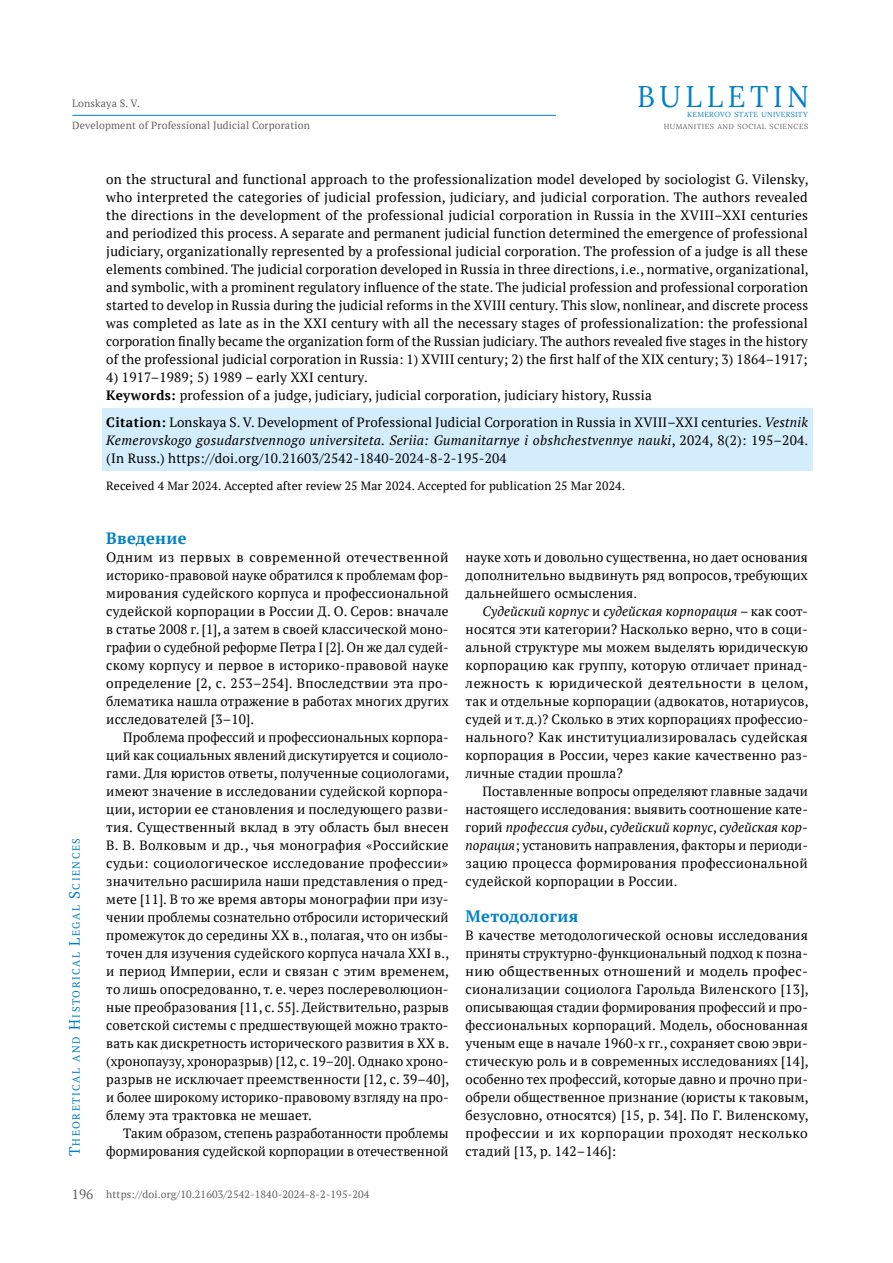
<style>
.page{position:relative;width:893px;height:1263px;background:#fff}
.page>*{position:absolute;margin:0;border:0;box-sizing:border-box;transform-origin:0 0}
.t1{font:29.85px "Lora";letter-spacing:.16em;color:#007fc8;scale:.96 1}
.t2{font:700 16.5px "PT Serif";letter-spacing:.02em;color:#007fc8}
.t3{font:13.5px/18px "PT Serif";letter-spacing:.015em;color:#000;text-align:justify}
.t4{font:13.5px "PT Serif";color:#646363}
.t5{font:12px "PT Serif";letter-spacing:.015em;color:#000}
.t6{font:10.5px "PT Serif";letter-spacing:.015em;color:#646363}
.t7{font:10.5px "PT Serif";letter-spacing:.145em;color:#007fc8}
.t8{font:7.35px "Lora";letter-spacing:.055em;color:#646363}
.t9{font:7.35px "Lora";letter-spacing:.045em;color:#007fc8}
.s1{font-size:15px}
.s2{font-weight:700}
.s3{font-style:italic}
</style>
<div class="page">
<hr style="left:72px;top:115px;width:484px;height:1px;background:#007fc8">
<div style="left:102px;top:408px;width:710px;height:63px;background:#d4edfc"></div>
<p class="t6" style="left:72px;top:96px;width:69px">Lonskaya S. V.</p>
<p class="t6" style="left:72px;top:119px;width:239px">Development of Professional Judicial Corporation</p>
<h1 class="t1" style="left:637px;top:73px;width:180px">BULLETIN</h1>
<p class="t9" style="left:687px;top:109px;width:122px">KEMEROVO STATE UNIVERSITY</p>
<p class="t8" style="left:664px;top:121px;width:146px">HUMANITIES AND SOCIAL SCIENCES</p>
<p class="t7" style="left:69px;top:1156px;width:320px;rotate:-90deg"><span class="s1">T</span>heoretical and <span class="s1">H</span>istorical <span class="s1">L</span>egal <span class="s1">S</span> ciences</p>
<p class="t4" style="left:72px;top:1185px;width:23px">196</p>
<p class="t3" style="left:106px;top:170px;width:704px">on the structural and functional approach to the professionalization model developed by sociologist G. Vilensky, who interpreted the categories of judicial profession, judiciary, and judicial corporation. The authors revealed the directions in the development of the professional judicial corporation in Russia in the XVIII–XXI centuries and periodized this process. A separate and permanent judicial function determined the emergence of professional judiciary, organizationally represented by a professional judicial corporation. The profession of a judge is all these elements combined. The judicial corporation developed in Russia in three directions, i.e., normative, organizational, and symbolic, with a prominent regulatory influence of the state. The judicial profession and professional corporation started to develop in Russia during the judicial reforms in the XVIII century. This slow, nonlinear, and discrete process was completed as late as in the XXI century with all the necessary stages of professionalization: the professional corporation finally became the organization form of the Russian judiciary. The authors revealed five stages in the history of the professional judicial corporation in Russia: 1) XVIII century; 2) the first half of the XIX century; 3) 1864–1917;</p>
<p class="t3" style="left:106px;top:368px;width:547px">4) 1917–1989; 5) 1989 – early XXI century.<br><span class="s2">Keywords:</span> profession of a judge, judiciary, judicial corporation, judiciary history, Russia</p>
<p class="t3" style="left:106px;top:413px;width:704px"><span class="s2">Citation:</span> Lonskaya S. V. Development of Professional Judicial Corporation in Russia in XVIII–XXI centuries. <span class="s3">Vestnik Kemerovskogo gosudarstvennogo universiteta. Seriia: Gumanitarnye i obshchestvennye nauki</span>, 2024, 8(2): 195–204. (In Russ.) https://doi.org/10.21603/2542-1840-2024-8-2-195-204</p>
<p class="t5" style="left:106px;top:478px;width:520px">Received 4 Mar 2024. Accepted after review 25 Mar 2024. Accepted for publication 25 Mar 2024.</p>
<p class="t2" style="left:106px;top:527px;width:82px">Введение</p>
<p class="t3" style="left:106px;top:548px;width:344px">Одним из первых в современной отечественной историко-правовой науке обратился к проблемам фор&shy;мирования судейского корпуса и профессиональной судейской корпорации в России Д. О. Серов: вначале в статье 2008 г. [1], а затем в своей классической моно&shy;графии о судебной реформе Петра I [2]. Он же дал судей&shy;скому корпусу и первое в историко-правовой науке определение [2, c. 253–254]. Впоследствии эта про&shy;блематика нашла отражение в работах многих других исследователей [3–10].</p>
<p class="t3" style="left:106px;top:728px;width:344px;text-align:left;text-indent:17px">Проблема профессий и профессиональных корпора&shy;ций как социальных явлений дискутируется и социоло&shy;гами. Для юристов ответы, полученные социологами, имеют значение в исследовании судейской корпора&shy;ции, истории ее становления и последующего разви&shy;тия. Существенный вклад в эту область был внесен В. В. Волковым и др., чья монография «Российские судьи: социологическое исследование профессии» значительно расширила наши представления о пред&shy;мете [11]. В то же время авторы монографии при изу&shy;чении проблемы сознательно отбросили исторический промежуток до середины ХХ в., полагая, что он избы&shy;точен для изучения судейского корпуса начала XXI в., и период Империи, если и связан с этим временем, то лишь опосредованно, т. е. через послереволюцион&shy;ные преобразования [11, c. 55]. Действительно, разрыв советской системы с предшествующей можно тракто&shy;вать как дискретность исторического развития в ХХ в. (хронопаузу, хроноразрыв) [12, c. 19–20]. Однако хроно&shy;разрыв не исключает преемственности [12, с. 39–40], и более широкому историко-правовому взгляду на про&shy;блему эта трактовка не мешает.</p>
<p class="t3" style="left:106px;top:1124px;width:344px;text-align:right">Таким образом, степень разработанности проблемы формирования судейской корпорации в отечественной</p>
<p class="t3" style="left:466px;top:548px;width:344px">науке хоть и довольно существенна, но дает основания дополнительно выдвинуть ряд вопросов, требующих дальнейшего осмысления.</p>
<p class="t3" style="left:466px;top:602px;width:344px;text-align:left;text-indent:17px"><span class="s3">Судейский корпус</span> и <span class="s3">судейская корпорация</span> – как соот&shy;носятся эти категории? Насколько верно, что в соци&shy;альной структуре мы можем выделять юридическую корпорацию как группу, которую отличает принад&shy;лежность к юридической деятельности в целом, так и отдельные корпорации (адвокатов, нотариусов, судей и т.д.)? Сколько в этих корпорациях профессио&shy;нального? Как институциализировалась судейская корпорация в России, через какие качественно раз&shy;личные стадии прошла?</p>
<p class="t3" style="left:466px;top:782px;width:344px;text-align:left;text-indent:17px">Поставленные вопросы определяют главные задачи настоящего исследования: выявить соотношение кате&shy;горий <span class="s3">профессия судьи</span>, <span class="s3">судейский корпус</span>, <span class="s3">судейская кор&shy;порация</span>; установить направления, факторы и периоди&shy;зацию процесса формирования профессиональной судейской корпорации в России.</p>
<p class="t2" style="left:466px;top:905px;width:114px">Методология</p>
<p class="t3" style="left:466px;top:926px;width:344px">В качестве методологической основы исследования приняты структурно-функциональный подход к позна&shy;нию общественных отношений и модель профес&shy;сионализации социолога Гарольда Виленского [13], описывающая стадии формирования профессий и про&shy;фессиональных корпораций. Модель, обоснованная ученым еще в начале 1960-х гг., сохраняет свою эври&shy;стическую роль и в современных исследованиях [14], особенно тех профессий, которые давно и прочно при&shy;обрели общественное признание (юристы к таковым, безусловно, относятся) [15, p. 34]. По Г. Виленскому, профессии и их корпорации проходят несколько стадий [13, p. 142–146]:</p>
<p class="t6" style="left:106px;top:1188px;width:265px">https://doi.org/10.21603/2542-1840-2024-8-2-195-204</p>
</div>
